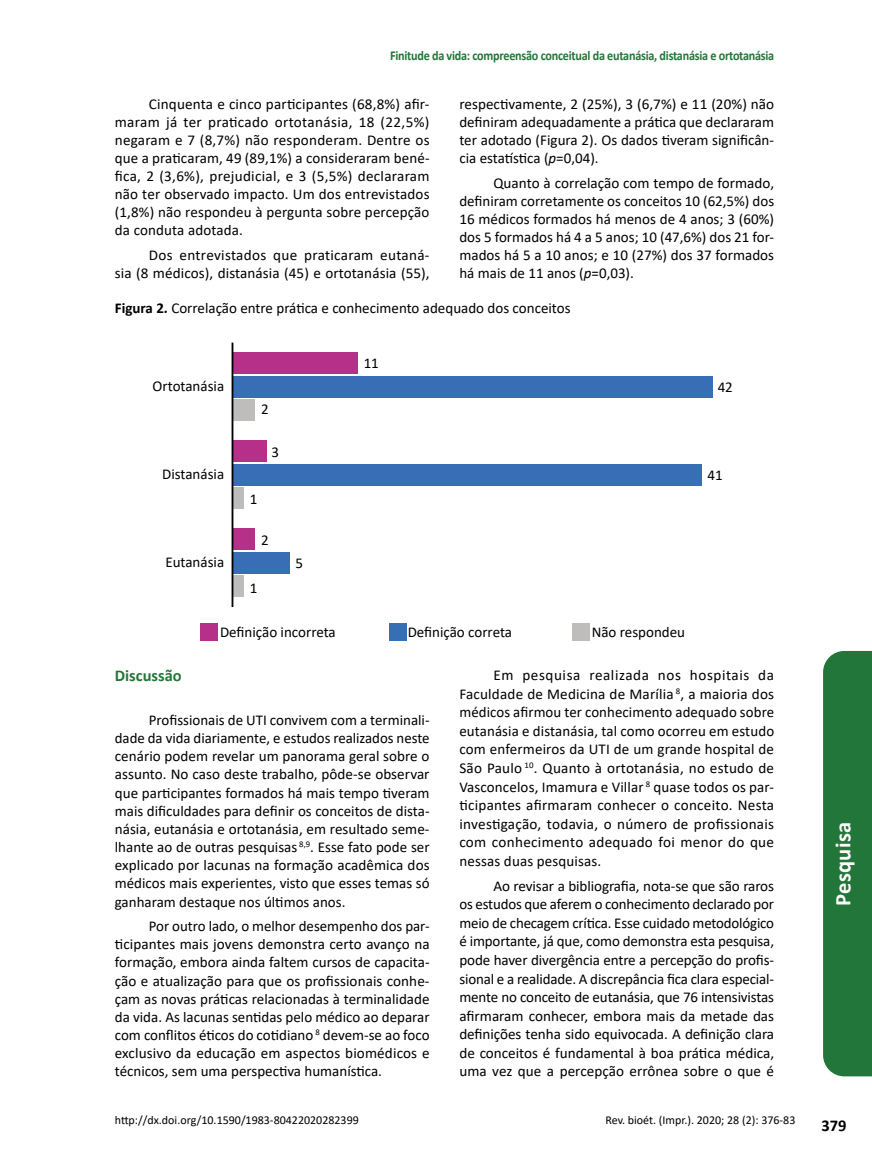
<style>
.page{position:relative;width:872px;height:1170px;background:#fff}
.page>*{position:absolute;margin:0;border:0;box-sizing:border-box;transform-origin:0 0}
.t1{font:700 22.5px "Calibri";letter-spacing:.02em;color:#fff}
.t2{font:700 16.5px "Calibri";color:#237639}
.t3{font:700 16.5px "Calibri";color:#000}
.t4{font:15px/18.6px "Calibri";color:#000;text-align:justify}
.t5{font:700 13.5px "Calibri";letter-spacing:-.02em;color:#237639;scale:.9 1}
.t6{font:12px "Calibri";color:#000}
.s1{font-style:italic}
.s2{font-weight:700}
</style>
<div class="page">
<div style="left:573px;top:623px;width:17px;height:17px;background:#bfbcbc"></div>
<div style="left:389px;top:623px;width:17px;height:17px;background:#386eb5"></div>
<div style="left:200px;top:623px;width:17px;height:17px;background:#b63089"></div>
<div style="left:232px;top:399px;width:23px;height:21px;background:#bfbcbc"></div>
<div style="left:232px;top:487px;width:12px;height:22px;background:#bfbcbc"></div>
<div style="left:232px;top:576px;width:12px;height:21px;background:#bfbcbc"></div>
<div style="left:232px;top:376px;width:481px;height:21px;background:#386eb5"></div>
<div style="left:232px;top:464px;width:470px;height:21px;background:#386eb5"></div>
<div style="left:232px;top:552px;width:58px;height:21px;background:#386eb5"></div>
<div style="left:232px;top:352px;width:126px;height:22px;background:#b63089"></div>
<div style="left:232px;top:440px;width:35px;height:22px;background:#b63089"></div>
<div style="left:232px;top:529px;width:23px;height:21px;background:#b63089"></div>
<hr style="left:231px;top:342px;width:2px;height:265px;background:#000">
<div style="left:823px;top:651px;width:49px;height:425px;background:#237639"></div>
<p class="t5" style="left:390px;top:46px;width:428px">Finitude da vida: compreensão conceitual da eutanásia, distanásia e ortotanásia</p>
<p class="t4" style="left:115px;top:95px;width:316px;line-height:18px;text-indent:34px">Cinquenta e cinco participantes (68,8%) afir&shy;maram já ter praticado ortotanásia, 18 (22,5%) negaram e 7 (8,7%) não responderam. Dentre os que a praticaram, 49 (89,1%) a consideraram bené&shy;fica, 2 (3,6%), prejudicial, e 3 (5,5%) declararam não ter observado impacto. Um dos entrevistados (1,8%) não respondeu à pergunta sobre percepção da conduta adotada.</p>
<p class="t4" style="left:115px;top:245px;width:316px;line-height:18px;text-align:right">Dos entrevistados que praticaram eutaná-<br>sia (8 médicos), distanásia (45) e ortotanásia (55),</p>
<p class="t4" style="left:459px;top:95px;width:316px;line-height:18px">respectivamente, 2 (25%), 3 (6,7%) e 11 (20%) não definiram adequadamente a prática que declararam ter adotado (Figura 2). Os dados tiveram significân&shy;cia estatística (<span class="s1">p</span>=0,04).</p>
<p class="t4" style="left:459px;top:173px;width:316px;line-height:18px;text-indent:34px">Quanto à correlação com tempo de formado, definiram corretamente os conceitos 10 (62,5%) dos 16 médicos formados há menos de 4 anos; 3 (60%) dos 5 formados há 4 a 5 anos; 10 (47,6%) dos 21 for&shy;mados há 5 a 10 anos; e 10 (27%) dos 37 formados há mais de 11 anos (<span class="s1">p</span>=0,03).</p>
<p class="t4" style="left:115px;top:298px;width:457px"><span class="s2">Figura 2.</span> Correlação entre prática e conhecimento adequado dos conceitos</p>
<p class="t4" style="left:153px;top:376px;width:73px">Ortotanásia</p>
<p class="t4" style="left:162px;top:464px;width:63px">Distanásia</p>
<p class="t4" style="left:165px;top:552px;width:60px">Eutanásia</p>
<p class="t4" style="left:261px;top:399px;width:9px">2</p>
<p class="t4" style="left:250px;top:489px;width:9px">1</p>
<p class="t4" style="left:272px;top:442px;width:9px">3</p>
<p class="t4" style="left:261px;top:530px;width:9px">2</p>
<p class="t4" style="left:250px;top:578px;width:9px">1</p>
<p class="t4" style="left:295px;top:553px;width:9px">5</p>
<p class="t4" style="left:364px;top:353px;width:17px">11</p>
<p class="t4" style="left:220px;top:622px;width:117px">Definição incorreta</p>
<p class="t4" style="left:408px;top:622px;width:106px">Definição correta</p>
<p class="t4" style="left:591px;top:622px;width:95px">Não respondeu</p>
<p class="t4" style="left:717px;top:377px;width:17px">42</p>
<p class="t4" style="left:707px;top:465px;width:17px">41</p>
<p class="t2" style="left:115px;top:664px;width:68px">Discussão</p>
<p class="t4" style="left:115px;top:710px;width:316px;line-height:18.1px;text-indent:34px">Profissionais de UTI convivem com a terminali&shy;dade da vida diariamente, e estudos realizados neste cenário podem revelar um panorama geral sobre o assunto. No caso deste trabalho, pôde-se observar que participantes formados há mais tempo tiveram mais dificuldades para definir os conceitos de dista&shy;násia, eutanásia e ortotanásia, em resultado seme&shy;lhante ao de outras pesquisas <sup>8,9</sup>. Esse fato pode ser explicado por lacunas na formação acadêmica dos médicos mais experientes, visto que esses temas só ganharam destaque nos últimos anos.</p>
<p class="t4" style="left:115px;top:916px;width:316px;line-height:18.1px;text-indent:34px">Por outro lado, o melhor desempenho dos par&shy;ticipantes mais jovens demonstra certo avanço na formação, embora ainda faltem cursos de capacita&shy;ção e atualização para que os profissionais conhe&shy;çam as novas práticas relacionadas à terminalidade da vida. As lacunas sentidas pelo médico ao deparar com conflitos éticos do cotidiano <sup>8</sup> devem-se ao foco exclusivo da educação em aspectos biomédicos e técnicos, sem uma perspectiva humanística.</p>
<p class="t6" style="left:115px;top:1111px;width:245px">http://dx.doi.org/10.1590/1983-80422020282399</p>
<p class="t4" style="left:459px;top:665px;width:316px;text-indent:34px">Em pesquisa realizada nos hospitais da Faculdade de Medicina de Marília <sup>8</sup>, a maioria dos médicos afirmou ter conhecimento adequado sobre eutanásia e distanásia, tal como ocorreu em estudo com enfermeiros da UTI de um grande hospital de São Paulo <sup>10</sup>. Quanto à ortotanásia, no estudo de Vasconcelos, Imamura e Villar <sup>8</sup> quase todos os par&shy;ticipantes afirmaram conhecer o conceito. Nesta investigação, todavia, o número de profissionais com conhecimento adequado foi menor do que nessas duas pesquisas.</p>
<p class="t4" style="left:459px;top:876px;width:316px;text-indent:34px">Ao revisar a bibliografia, nota-se que são raros os estudos que aferem o conhecimento declarado por meio de checagem crítica. Esse cuidado metodológico é importante, já que, como demonstra esta pesquisa, pode haver divergência entre a percepção do profis&shy;sional e a realidade. A discrepância fica clara especial&shy;mente no conceito de eutanásia, que 76 intensivistas afirmaram conhecer, embora mais da metade das definições tenha sido equivocada. A definição clara de conceitos é fundamental à boa prática médica, uma vez que a percepção errônea sobre o que é</p>
<p class="t6" style="left:605px;top:1111px;width:191px">Rev. bioét. (Impr.). 2020; 28 (2): 376-83</p>
<h1 class="t1" style="left:827px;top:906px;width:86px;rotate:-90deg">Pesquisa</h1>
<p class="t3" style="left:821px;top:1113px;width:27px">379</p>
</div>
